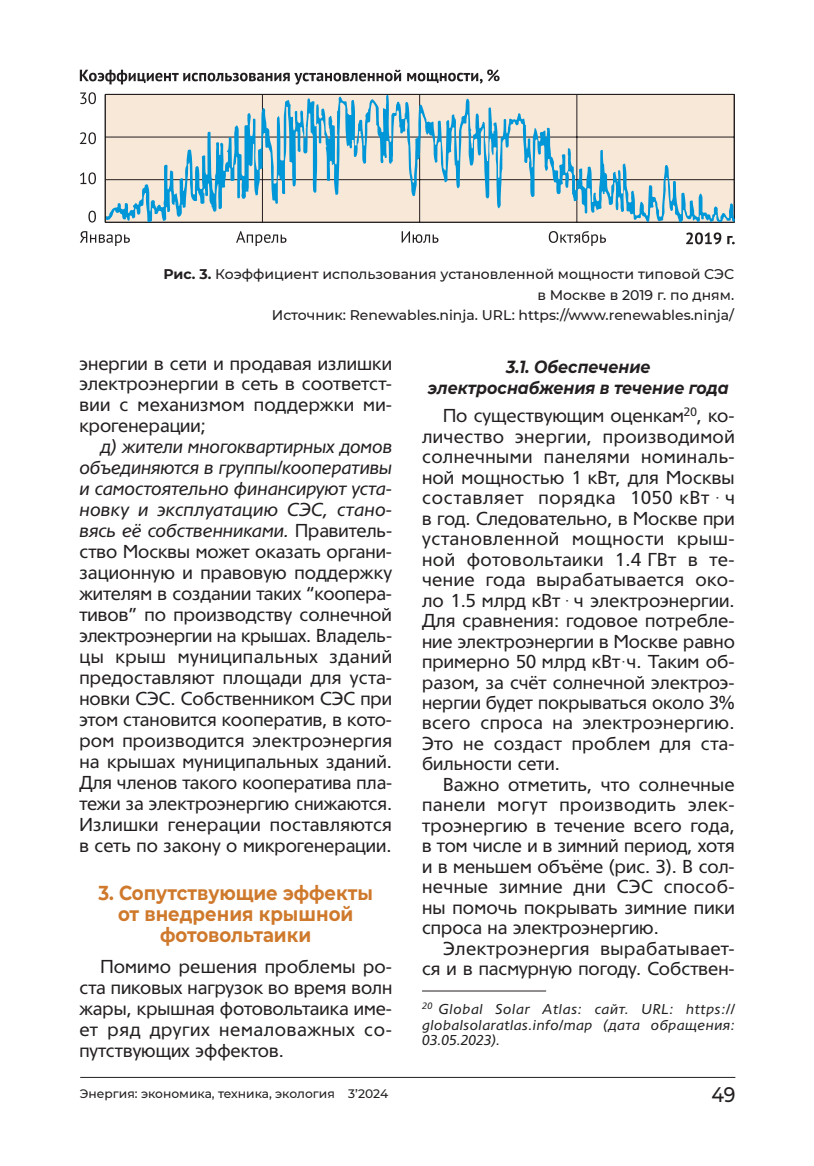
<style>
.page{position:relative;width:814px;height:1166px;background:#fff}
.page>*{position:absolute;margin:0;border:0;box-sizing:border-box;transform-origin:0 0}
.t1{font:500 21px "Montserrat";color:#231f20;scale:.9 1}
.t2{font:700 20.12px/21px "Montserrat";color:#cf792c;text-align:center;scale:.9 1}
.t3{font:18.38px/20.5px "Tornado Cyr";letter-spacing:.005em;color:#231f20;text-align:justify}
.t4{font:italic 700 17.5px/21px "Montserrat";color:#231f20;text-align:center;scale:.9 1}
.t5{font:500 14px/20.1px "Montserrat";color:#231f20;text-align:right}
.t6{font:italic 14px/15.8px "Tornado Cyr";letter-spacing:.04em;color:#231f20;text-align:justify}
.t7{font:500 12.25px "Montserrat";color:#231f20}
.s1{font-weight:700}
.s2{font-style:italic}
.s3{font-family:"Times New Roman"}
</style>
<div class="page">
<hr style="left:80px;top:1077px;width:655px;height:1px;background:#231f20">
<hr style="left:422px;top:990px;width:124px;height:1px;background:#231f20">
<hr style="left:105px;top:94px;width:1px;height:128px;background:#231f20">
<hr style="left:733px;top:94px;width:1px;height:128px;background:#231f20">
<hr style="left:105px;top:222px;width:628px;height:1px;background:#231f20">
<hr style="left:105px;top:94px;width:628px;height:1px;background:#231f20">
<svg style="left:80px;top:231px;width:50px;height:15px"></svg>
<svg style="left:236px;top:231px;width:50px;height:15px"></svg>
<svg style="left:401px;top:231px;width:37px;height:12px"></svg>
<svg style="left:548px;top:231px;width:58px;height:15px"></svg>
<svg style="left:686px;top:232px;width:35px;height:12px"></svg>
<svg style="left:727px;top:236px;width:7px;height:8px"></svg>
<svg style="left:106px;top:95px;width:629px;height:128px;background:#c5d3d2"></svg>
<svg style="left:80px;top:70px;width:321px;height:15px"></svg>
<svg style="left:407px;top:69px;width:92px;height:15px"></svg>
<svg style="left:80px;top:92px;width:16px;height:12px"></svg>
<svg style="left:80px;top:132px;width:16px;height:12px"></svg>
<svg style="left:80px;top:172px;width:16px;height:12px"></svg>
<svg style="left:88px;top:211px;width:8px;height:11px"></svg>
<p class="t5" style="left:163px;top:264px;width:572px"><span class="s1">Рис. 3.</span> Коэффициент использования установленной мощности типовой СЭС в Москве в 2019 г. по дням.<br>Источник: Renewables.ninja. URL: https://www.renewables.ninja/</p>
<p class="t3" style="left:79px;top:352px;width:314px">энергии в сети и продавая излишки электроэнергии в сеть в соответст&shy;вии с механизмом поддержки ми&shy;крогенерации;</p>
<p class="t3" style="left:79px;top:434px;width:314px;line-height:21px;text-indent:21px"><span class="s2">д) жители многоквартирных домов объединяются в группы/кооперативы и самостоятельно финансируют уста&shy;новку и эксплуатацию СЭС, стано&shy;вясь её собственниками.</span> Правитель&shy;ство Москвы может оказать органи&shy;зационную и правовую поддержку жителям в создании таких “коопера&shy;тивов” по производству солнечной электроэнергии на крышах. Владель&shy;цы крыш муниципальных зданий предоставляют площади для уста&shy;новки СЭС. Собственником СЭС при этом становится кооператив, в кото&shy;ром производится электроэнергия на крышах муниципальных зданий.<br>Для членов такого кооператива пла&shy;тежи за электроэнергию снижаются.<br>Излишки генерации поставляются в сеть по закону о микрогенерации.</p>
<p class="t2" style="left:98px;top:881px;width:306px">3. Сопутствующие эффекты от внедрения крышной фотовольтаики</p>
<p class="t3" style="left:79px;top:954px;width:314px;line-height:21px;text-indent:21px">Помимо решения проблемы ро&shy;ста пиковых нагрузок во время волн жары, крышная фотовольтаика име&shy;ет ряд других немаловажных со&shy;путствующих эффектов.</p>
<p class="t4" style="left:428px;top:356px;width:336px">3.1. Обеспечение электроснабжения в течение года</p>
<p class="t3" style="left:422px;top:404px;width:314px;text-indent:21px">По существующим оценкам<sup>20</sup>, ко&shy;личество энергии, производимой солнечными панелями номиналь&shy;ной мощностью 1 кВт, для Москвы составляет порядка 1050 кВт <span class="s3">·</span> ч в год. Следовательно, в Москве при установленной мощности крыш&shy;ной фотовольтаики 1.4 ГВт в те&shy;чение года вырабатывается око&shy;ло 1.5 млрд кВт <span class="s3">·</span> ч электроэнергии.<br>Для сравнения: годовое потребле&shy;ние электроэнергии в Москве равно примерно 50 млрд кВт<span class="s3">·</span>ч. Таким об&shy;разом, за счёт солнечной электроэ&shy;нергии будет покрываться около 3% всего спроса на электроэнергию.<br>Это не создаст проблем для ста&shy;бильности сети.</p>
<p class="t3" style="left:422px;top:773px;width:314px;text-indent:21px">Важно отметить, что солнечные панели могут производить элек&shy;троэнергию в течение всего года, в том числе и в зимний период, хотя и в меньшем объёме (рис. 3). В сол&shy;нечные зимние дни СЭС способ&shy;ны помочь покрывать зимние пики спроса на электроэнергию.</p>
<p class="t3" style="left:422px;top:937px;width:314px;text-align:right">Электроэнергия вырабатывает&shy;ся и в пасмурную погоду. Собствен-</p>
<p class="t6" style="left:422px;top:1001px;width:314px"><sup>20</sup> Global Solar Atlas: сайт. URL: https:// globalsolaratlas.info/map (дата обращения:<br>03.05.2023).</p>
<p class="t7" style="left:80px;top:1085px;width:310px">Энергия: экономика, техника, экология 3’2024</p>
<p class="t1" style="left:711px;top:1080px;width:28px">49</p>
</div>
